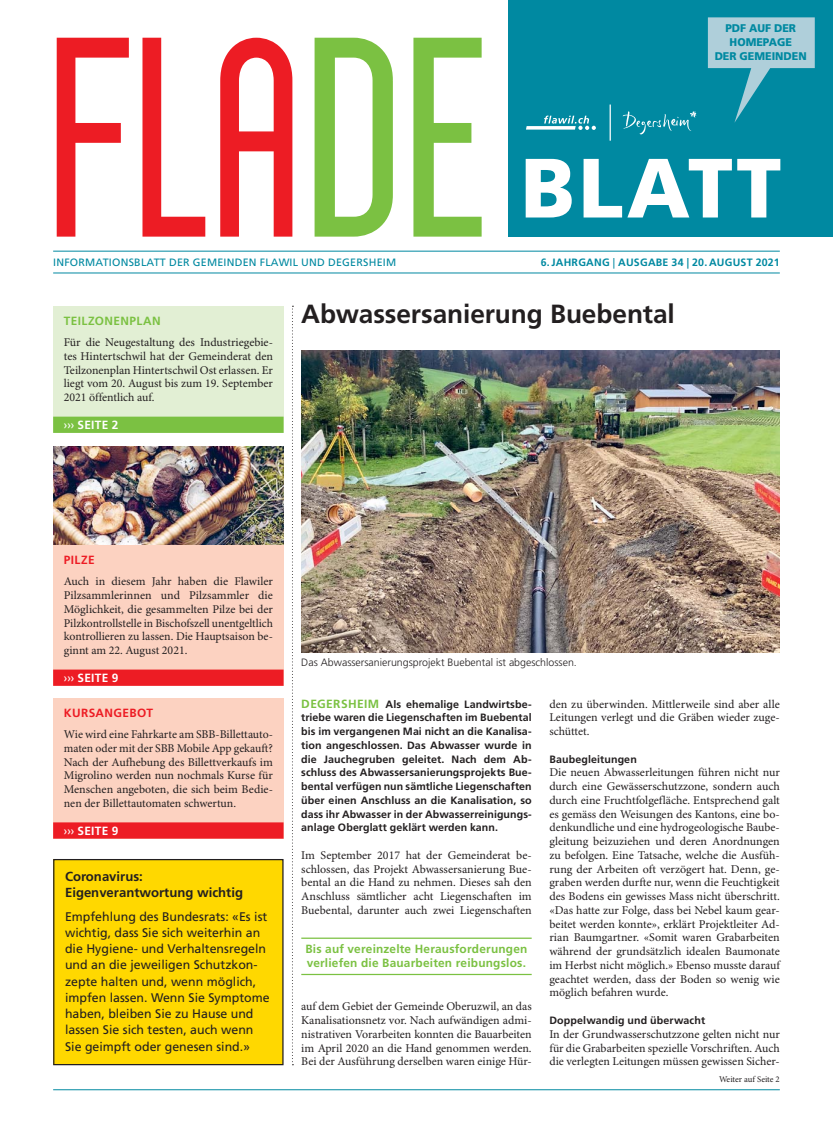
<style>
.page{position:relative;width:833px;height:1134px;background:#fff}
.page>*{position:absolute;margin:0;border:0;box-sizing:border-box;transform-origin:0 0}
.t1{font:284.12px "Sigward";color:#ed1c24;scale:.94 1}
.t2{font:900 84px "Frutiger LT Std";letter-spacing:.04em;color:#fff}
.t3{font:700 26.25px "Frutiger LT Std";letter-spacing:-.005em;color:#231f20}
.t4{font:700 13.12px/16.2px "Frutiger LT Std";color:#231f20}
.t5{font:12.5px/16.2px "Frutiger LT Std";color:#231f20}
.t6{font:11.88px/13.8px "Minion Pro";color:#231f20;text-align:justify}
.t7{font:700 11.88px/13.8px "Frutiger LT Std";letter-spacing:.02em;color:#7bc142}
.t8{font:700 11.88px "Frutiger LT Std";letter-spacing:.02em;color:#fff}
.t9{font:700 11.88px "Frutiger LT Std";letter-spacing:.03em;color:#ed1c24}
.t10{font:900 11.12px/13.9px "Frutiger LT Std";color:#0089a1;text-align:center;scale:.96 1}
.t11{font:700 10.62px/13.8px "Frutiger LT Std";letter-spacing:.01em;color:#231f20;text-align:justify}
.t12{font:300 10.62px "Frutiger LT Std";color:#231f20}
.t13{font:10.62px "Frutiger LT Std";letter-spacing:.02em;color:#0089a1}
.t14{font:700 10.62px "Frutiger LT Std";letter-spacing:.02em;color:#0089a1}
.t15{font:8.75px "Minion Pro";letter-spacing:-.005em;color:#231f20}
.s1{color:#7bc142}
.s2{font-weight:400}
.s3{font-size:11.88px;color:#7bc142}
</style>
<div class="page">
<hr style="left:53px;top:251px;width:727px;height:1px;background:#0089a1">
<hr style="left:53px;top:272px;width:727px;height:1px;background:#0089a1">
<div style="left:508px;top:0;width:325px;height:237px;background:#0089a1"></div>
<svg style="left:526px;top:116px;width:70px;height:14px"></svg>
<svg style="left:622px;top:111px;width:75px;height:24px"></svg>
<hr style="left:609px;top:105px;width:2px;height:36px;background:#fff">
<svg style="left:708px;top:17px;width:106px;height:106px"></svg>
<hr style="left:53px;top:1089px;width:727px;height:1px;background:#0089a1">
<svg style="left:292px;top:306px;width:1px;height:759px"></svg>
<div style="left:53px;top:545px;width:230px;height:140px;background:#fcd2c1"></div>
<div style="left:53px;top:669px;width:230px;height:17px;background:#ed1c24"></div>
<div style="left:53px;top:698px;width:230px;height:140px;background:#fcd2c1"></div>
<div style="left:53px;top:822px;width:230px;height:17px;background:#ed1c24"></div>
<div style="left:54px;top:859px;width:229px;height:205px;background:#ffd800"></div>
<div style="left:53px;top:859px;width:230px;height:206px;border:1px solid #231f20"></div>
<div style="left:53px;top:306px;width:230px;height:127px;background:#e2efd4"></div>
<div style="left:53px;top:417px;width:230px;height:16px;background:#7bc142"></div>
<hr style="left:301px;top:937px;width:230px;height:2px;background:#7bc142">
<hr style="left:301px;top:974px;width:230px;height:1px;background:#7bc142">
<img style="left:301px;top:350px;width:479px;height:303px">
<img style="left:53px;top:446px;width:230px;height:99px">
<h1 class="t1" style="left:57px;top:-28px;width:472px">FlA<span class="s1">DE</span></h1>
<p class="t13" style="left:53px;top:257px;width:344px">INFORMATIONSBLATT DER GEMEINDEN FLAWIL UND DEGERSHEIM</p>
<p class="t10" style="left:714px;top:22px;width:98px">PDF AUF DER<br>HOMEPAGE<br>DER GEMEINDEN</p>
<h2 class="t2" style="left:521px;top:148px;width:262px">BLATT</h2>
<p class="t14" style="left:540px;top:257px;width:241px">6. JAHRGANG <span class="s2">|</span> AUSGABE 34 | 20. AUGUST 2021</p>
<p class="t7" style="left:64px;top:315px;width:98px">TEILZONENPLAN</p>
<p class="t6" style="left:64px;top:336px;width:211px">Für die Neugestaltung des Industriegebie&shy;tes Hintertschwil hat der Gemeinderat den Teilzonenplan Hintertschwil Ost erlassen. Er liegt vom 20. August bis zum 19. September 2021 öffentlich auf.</p>
<p class="t8" style="left:64px;top:419px;width:56px"><span class="s2">›››</span> SEITE 2</p>
<h3 class="t3" style="left:301px;top:301px;width:375px">Abwassersanierung Buebental</h3>
<p class="t9" style="left:64px;top:555px;width:32px">PILZE</p>
<p class="t6" style="left:64px;top:576px;width:211px">Auch in diesem Jahr haben die Flawiler Pilzsammlerinnen und Pilzsammler die Möglichkeit, die gesammelten Pilze bei der Pilzkontrollstelle in Bischofszell unentgeltlich kontrollieren zu lassen. Die Hauptsaison be&shy;ginnt am 22. August 2021.</p>
<p class="t8" style="left:64px;top:672px;width:56px"><span class="s2">›››</span> SEITE 9</p>
<p class="t9" style="left:64px;top:707px;width:91px">KURSANGEBOT</p>
<p class="t6" style="left:64px;top:728px;width:211px">Wie wird eine Fahrkarte am SBB-Billettauto&shy;maten oder mit der SBB Mobile App gekauft?<br>Nach der Aufhebung des Billettverkaufs im Migrolino werden nun nochmals Kurse für Menschen angeboten, die sich beim Bedie&shy;nen der Billettautomaten schwertun.</p>
<p class="t8" style="left:64px;top:825px;width:56px"><span class="s2">›››</span> SEITE 9</p>
<p class="t4" style="left:65px;top:869px;width:179px">Coronavirus:<br>Eigenverantwortung wichtig</p>
<p class="t5" style="left:65px;top:909px;width:206px">Empfehlung des Bundesrats: «Es ist wichtig, dass Sie sich weiterhin an die Hygiene- und Verhaltensregeln und an die jeweiligen Schutzkon&shy;zepte halten und, wenn möglich, impfen lassen. Wenn Sie Symptome haben, bleiben Sie zu Hause und lassen Sie sich testen, auch wenn Sie geimpft oder genesen sind.»</p>
<p class="t12" style="left:301px;top:658px;width:277px">Das Abwassersanierungsprojekt Buebental ist abgeschlossen.</p>
<p class="t11" style="left:301px;top:698px;width:232px"><span class="s3">DEGERSHEIM</span> Als ehemalige Landwirtsbe&shy;triebe waren die Liegenschaften im Buebental bis im vergangenen Mai nicht an die Kanalisa&shy;tion angeschlossen. Das Abwasser wurde in die Jauchegruben geleitet. Nach dem Ab&shy;schluss des Abwassersanierungsprojekts Bue&shy;bental verfügen nun sämtliche Liegenschaften über einen Anschluss an die Kanalisation, so dass ihr Abwasser in der Abwasserreinigungs&shy;anlage Oberglatt geklärt werden kann.</p>
<p class="t6" style="left:301px;top:849px;width:232px">Im September 2017 hat der Gemeinderat be&shy;schlossen, das Projekt Abwassersanierung Bue&shy;bental an die Hand zu nehmen. Dieses sah den Anschluss sämtlicher acht Liegenschaften im Buebental, darunter auch zwei Liegenschaften</p>
<p class="t7" style="left:305px;top:943px;width:224px">Bis auf vereinzelte Herausforderungen verliefen die Bauarbeiten reibungslos.</p>
<p class="t6" style="left:301px;top:1000px;width:232px">auf dem Gebiet der Gemeinde Oberuzwil, an das Kanalisationsnetz vor. Nach aufwändigen admi&shy;nistrativen Vorarbeiten konnten die Bauarbeiten im April 2020 an die Hand genommen werden.<br>Bei der Ausführung derselben waren einige Hür-</p>
<p class="t6" style="left:549px;top:698px;width:232px">den zu überwinden. Mittlerweile sind aber alle Leitungen verlegt und die Gräben wieder zuge&shy;schüttet.</p>
<p class="t11" style="left:549px;top:753px;width:89px">Baubegleitungen</p>
<p class="t6" style="left:549px;top:767px;width:232px">Die neuen Abwasserleitungen führen nicht nur durch eine Gewässerschutzzone, sondern auch durch eine Fruchtfolgefläche. Entsprechend galt es gemäss den Weisungen des Kantons, eine bo&shy;denkundliche und eine hydrogeologische Baube&shy;gleitung beizuziehen und deren Anordnungen zu befolgen. Eine Tatsache, welche die Ausfüh&shy;rung der Arbeiten oft verzögert hat. Denn, ge&shy;graben werden durfte nur, wenn die Feuchtigkeit des Bodens ein gewisses Mass nicht überschritt. «Das hatte zur Folge, dass bei Nebel kaum gear&shy;beitet werden konnte», erklärt Projektleiter Ad&shy;rian Baumgartner. «Somit waren Grabarbeiten während der grundsätzlich idealen Baumonate im Herbst nicht möglich.» Ebenso musste darauf geachtet werden, dass der Boden so wenig wie möglich befahren wurde.</p>
<p class="t11" style="left:549px;top:1014px;width:157px">Doppelwandig und überwacht</p>
<p class="t6" style="left:549px;top:1028px;width:232px">In der Grundwasserschutzzone gelten nicht nur für die Grabarbeiten spezielle Vorschriften. Auch die verlegten Leitungen müssen gewissen Sicher-</p>
<p class="t15" style="left:719px;top:1076px;width:62px">Weiter auf Seite 2</p>
</div>
